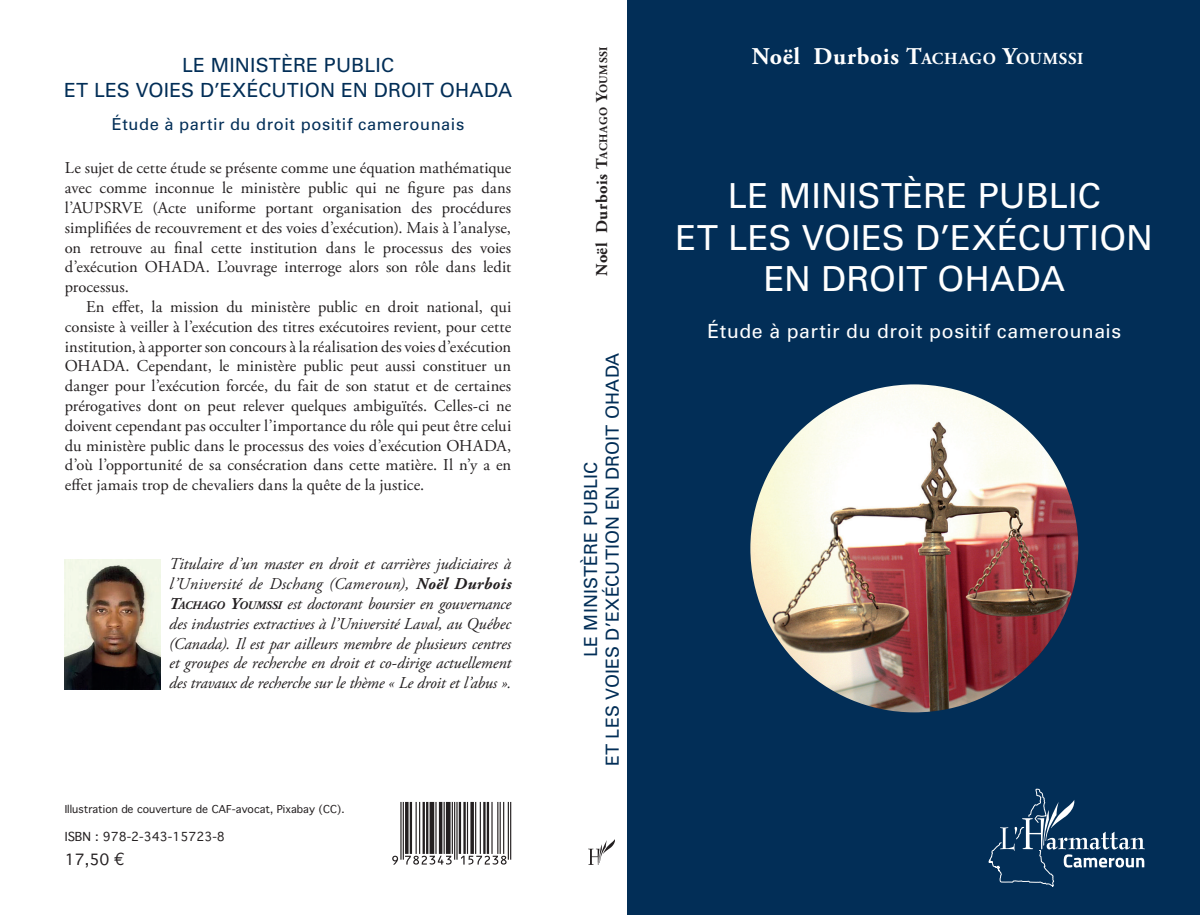
<style>
.page{position:relative;width:1200px;height:915px;background:#fff}
.page>*{position:absolute;margin:0;border:0;box-sizing:border-box;transform-origin:0 0}
.t1{font:34.5px/41.4px "Univers";letter-spacing:.005em;color:#fff;text-align:center}
.t2{font:19.5px/25.5px "Univers";letter-spacing:.01em;color:#022e57;text-align:center}
.t3{font:19.5px "Univers";letter-spacing:.03em;color:#fff}
.t4{font:18px/21.6px "Univers";letter-spacing:.01em;color:#022e57;text-align:center}
.t5{font:700 16.8px "Adobe Garamond Pro";letter-spacing:.04em;color:#fff}
.t6{font:16.5px/19.8px "Adobe Garamond Pro";color:#231f20;text-align:justify}
.t7{font:italic 16.5px/19.8px "Adobe Garamond Pro";letter-spacing:-.015em;color:#231f20;text-align:justify}
.t8{font:16.5px "Univers";letter-spacing:.03em;color:#022e57}
.t9{font:15px "Geneva";color:#231f20}
.t10{font:12px "Geneva";color:#231f20}
.t11{font:700 11.55px "Adobe Garamond Pro";letter-spacing:.045em;color:#231f20}
.t12{font:10.5px "Geneva";color:#231f20}
.s1{font-size:24px}
.s2{font-size:16.5px}
.s3{font-weight:700}
.s4{font-weight:700;font-size:11.55px}
.s5{font-family:"Euro Mono";font-size:18px}
</style>
<div class="page">
<div style="left:627px;top:0;width:573px;height:915px;background:#022e57"></div>
<img style="left:588px;top:840px;width:26px;height:25px">
<svg style="left:989px;top:789px;width:156px;height:98px"></svg>
<svg style="left:392px;top:802px;width:119px;height:63px"></svg>
<img style="left:750px;top:384px;width:328px;height:328px;border-radius:50%">
<img style="left:65px;top:559px;width:96px;height:130px">
<p class="t2" style="left:64px;top:54px;width:450px">LE MINISTÈRE PUBLIC<br>ET LES VOIES D’EXÉCUTION EN DROIT OHADA</p>
<p class="t5" style="left:752px;top:48px;width:333px"><span class="s1">Noël Durbois</span> <span class="s1">T</span>ACHAGO <span class="s1">Y</span>OUMSSI</p>
<p class="t11" style="left:596px;top:276px;width:231px;rotate:-90deg"><span class="s2">Noël Durbois</span> <span class="s2">T</span>ACHAGO <span class="s2">Y</span>OUMSSI</p>
<p class="t8" style="left:112px;top:118px;width:354px">Étude à partir du droit positif camerounais</p>
<p class="t6" style="left:65px;top:160px;width:448px">Le sujet de cette étude se présente comme une équation mathématique avec comme inconnue le ministère public qui ne figure pas dans l’AUPSRVE (Acte uniforme portant organisation des procédures simplifiées de recouvrement et des voies d’exécution). Mais à l’analyse, on retrouve au final cette institution dans le processus des voies d’exécution OHADA. L’ouvrage interroge alors son rôle dans ledit processus.</p>
<p class="t6" style="left:65px;top:298px;width:448px;text-indent:21px">En effet, la mission du ministère public en droit national, qui consiste à veiller à l’exécution des titres exécutoires revient, pour cette institution, à apporter son concours à la réalisation des voies d’exécution OHADA. Cependant, le ministère public peut aussi constituer un danger pour l’exécution forcée, du fait de son statut et de certaines prérogatives dont on peut relever quelques ambiguïtés. Celles-ci ne doivent cependant pas occulter l’importance du rôle qui peut être celui du ministère public dans le processus des voies d’exécution OHADA, d’où l’opportunité de sa consécration dans cette matière. Il n’y a en effet jamais trop de chevaliers dans la quête de la justice.</p>
<h1 class="t1" style="left:676px;top:179px;width:479px">LE MINISTÈRE PUBLIC<br>ET LES VOIES D’EXÉCUTION<br>EN DROIT OHADA</h1>
<p class="t3" style="left:707px;top:323px;width:415px">Étude à partir du droit positif camerounais</p>
<p class="t4" style="left:582px;top:766px;width:415px;rotate:-90deg">LE MINISTÈRE PUBLIC<br>ET LES VOIES D’EXÉCUTION EN DROIT OHADA</p>
<p class="t7" style="left:169px;top:556px;width:344px">Titulaire d’un master en droit et carrières judiciaires à l’Université de Dschang (Cameroun), <span class="s3">Noël Durbois T</span><span class="s4">ACHAGO</span> <span class="s3">Y</span><span class="s4">OUMSSI</span> est doctorant boursier en gouvernance des industries extractives à l’Université Laval, au Québec (Canada). Il est par ailleurs membre de plusieurs centres et groupes de recherche en droit et co-dirige actuellement des travaux de recherche sur le thème « Le droit et l’abus ».</p>
<p class="t12" style="left:65px;top:803px;width:282px">Illustration de couverture de CAF-avocat, Pixabay (CC).</p>
<p class="t10" style="left:65px;top:830px;width:162px">ISBN : 978-2-343-15723-8</p>
<p class="t9" style="left:65px;top:851px;width:62px">17,50 <span class="s5">€</span></p>
</div>
